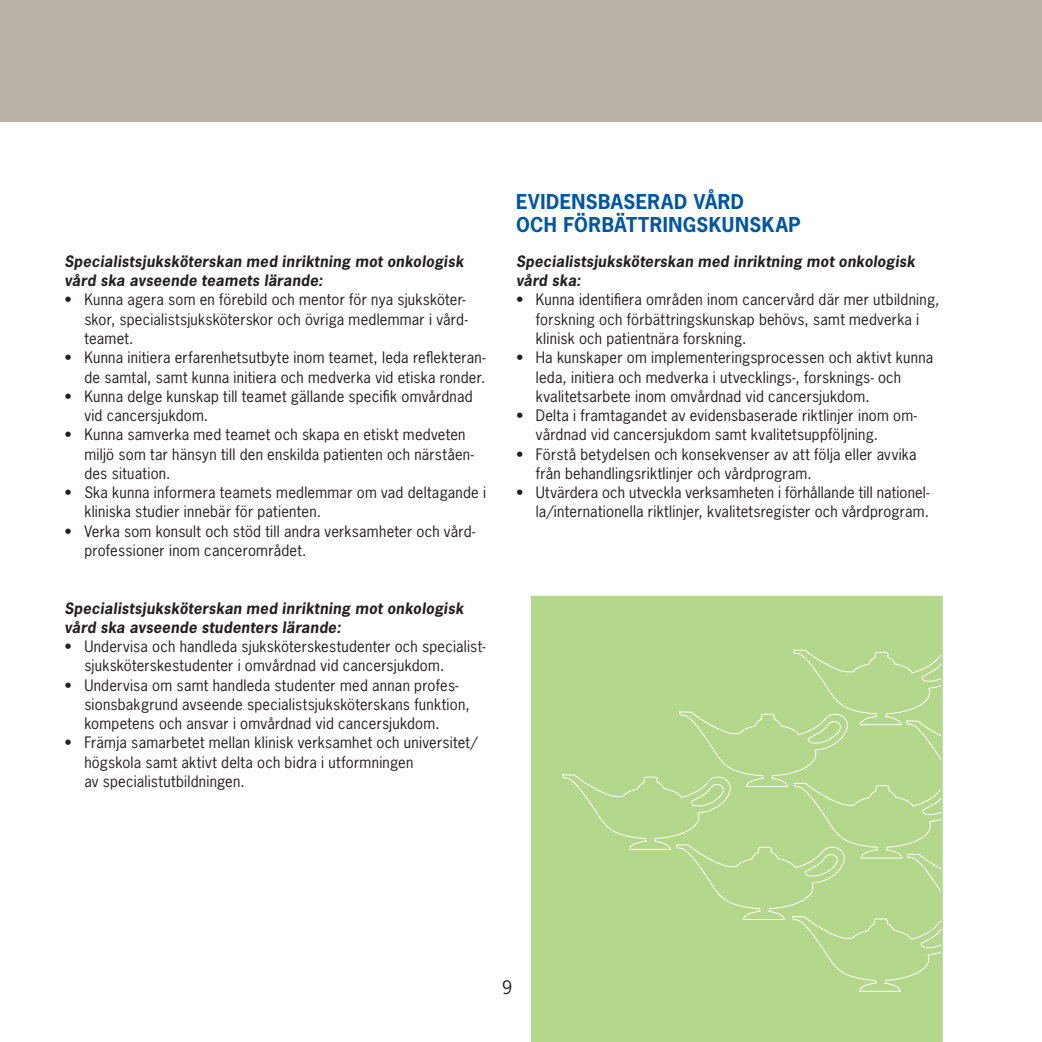
<style>
.page{position:relative;width:1042px;height:1042px;background:#fff}
.page>*{position:absolute;margin:0;border:0;box-sizing:border-box;transform-origin:0 0}
.Större_mellis{font:700 19.25px/22.8px "News Gothic Std";letter-spacing:.025em;color:#0155a5}
.t1{font:17.5px "News Gothic Std";color:#231f20}
.Uppräkning_med_punkt{font:14.88px/19.2px "News Gothic Std";letter-spacing:.015em;color:#231f20}
.Akutsjuksk_ska_ha{font:italic 700 14.88px/19.2px "News Gothic Std";letter-spacing:.02em;color:#231f20}
</style>
<div class="page">
<div style="left:0;top:0;width:1042px;height:122px;background:#bab1a6"></div>
<div style="left:531px;top:596px;width:412px;height:446px;background:#b3d78b"></div>
<p class="Akutsjuksk_ska_ha" style="left:64px;top:252px;width:401px">Specialistsjuksköterskan med inriktning mot onkologisk vård ska avseende teamets lärande:</p>
<p class="Uppräkning_med_punkt" style="left:84px;top:290px;width:385px;text-indent:-20px">• Kunna agera som en förebild och mentor för nya sjuksköter&shy;skor, specialistsjuksköterskor och övriga medlemmar i vård&shy;teamet.</p>
<p class="Uppräkning_med_punkt" style="left:64px;top:348px;width:423px;text-align:right">• Kunna initiera erfarenhetsutbyte inom teamet, leda reflekteran&shy;de samtal, samt kunna initiera och medverka vid etiska ronder.</p>
<p class="Uppräkning_med_punkt" style="left:84px;top:386px;width:390px;text-indent:-20px">• Kunna delge kunskap till teamet gällande specifik omvårdnad vid cancersjukdom.</p>
<p class="Uppräkning_med_punkt" style="left:84px;top:425px;width:391px;text-indent:-20px">• Kunna samverka med teamet och skapa en etiskt medveten miljö som tar hänsyn till den enskilda patienten och närståen&shy;des situation.</p>
<p class="Uppräkning_med_punkt" style="left:84px;top:483px;width:403px;text-indent:-20px">• Ska kunna informera teamets medlemmar om vad deltagande i kliniska studier innebär för patienten.</p>
<p class="Uppräkning_med_punkt" style="left:84px;top:521px;width:392px;text-indent:-20px">• Verka som konsult och stöd till andra verksamheter och vård&shy;professioner inom cancerområdet.</p>
<p class="Akutsjuksk_ska_ha" style="left:64px;top:598px;width:401px">Specialistsjuksköterskan med inriktning mot onkologisk vård ska avseende studenters lärande:</p>
<p class="Uppräkning_med_punkt" style="left:84px;top:637px;width:403px;text-indent:-20px">• Undervisa och handleda sjuksköterskestudenter och specialist&shy;sjuksköterskestudenter i omvårdnad vid cancersjukdom.</p>
<p class="Uppräkning_med_punkt" style="left:84px;top:675px;width:387px;text-indent:-20px">• Undervisa om samt handleda studenter med annan profes&shy;sionsbakgrund avseende specialistsjuksköterskans funktion, kompetens och ansvar i omvårdnad vid cancersjukdom.</p>
<p class="Uppräkning_med_punkt" style="left:84px;top:733px;width:394px;text-indent:-20px">• Främja samarbetet mellan klinisk verksamhet och universitet/ högskola samt aktivt delta och bidra i utformningen</p>
<p class="Uppräkning_med_punkt" style="left:84px;top:771px;width:162px">av specialistutbildningen.</p>
<p class="Större_mellis" style="left:516px;top:190px;width:286px">EVIDENSBASERAD VÅRD<br>OCH FÖRBÄTTRINGSKUNSKAP</p>
<p class="Akutsjuksk_ska_ha" style="left:516px;top:252px;width:401px">Specialistsjuksköterskan med inriktning mot onkologisk vård ska:</p>
<p class="Uppräkning_med_punkt" style="left:536px;top:290px;width:405px;text-indent:-20px">• Kunna identifiera områden inom cancervård där mer utbildning, forskning och förbättringskunskap behövs, samt medverka i klinisk och patientnära forskning.</p>
<p class="Uppräkning_med_punkt" style="left:536px;top:348px;width:399px;text-indent:-20px">• Ha kunskaper om implementeringsprocessen och aktivt kunna leda, initiera och medverka i utvecklings-, forsknings- och kvalitetsarbete inom omvårdnad vid cancersjukdom.</p>
<p class="Uppräkning_med_punkt" style="left:536px;top:406px;width:383px;text-indent:-20px">• Delta i framtagandet av evidensbaserade riktlinjer inom om&shy;vårdnad vid cancersjukdom samt kvalitetsuppföljning.</p>
<p class="Uppräkning_med_punkt" style="left:536px;top:444px;width:382px;text-indent:-20px">• Förstå betydelsen och konsekvenser av att följa eller avvika från behandlingsriktlinjer och vårdprogram.</p>
<p class="Uppräkning_med_punkt" style="left:516px;top:483px;width:415px;text-align:right">• Utvärdera och utveckla verksamheten i förhållande till nationel&shy;la/internationella riktlinjer, kvalitetsregister och vårdprogram.</p>
<p class="t1" style="left:502px;top:976px;width:12px">9</p>
</div>
